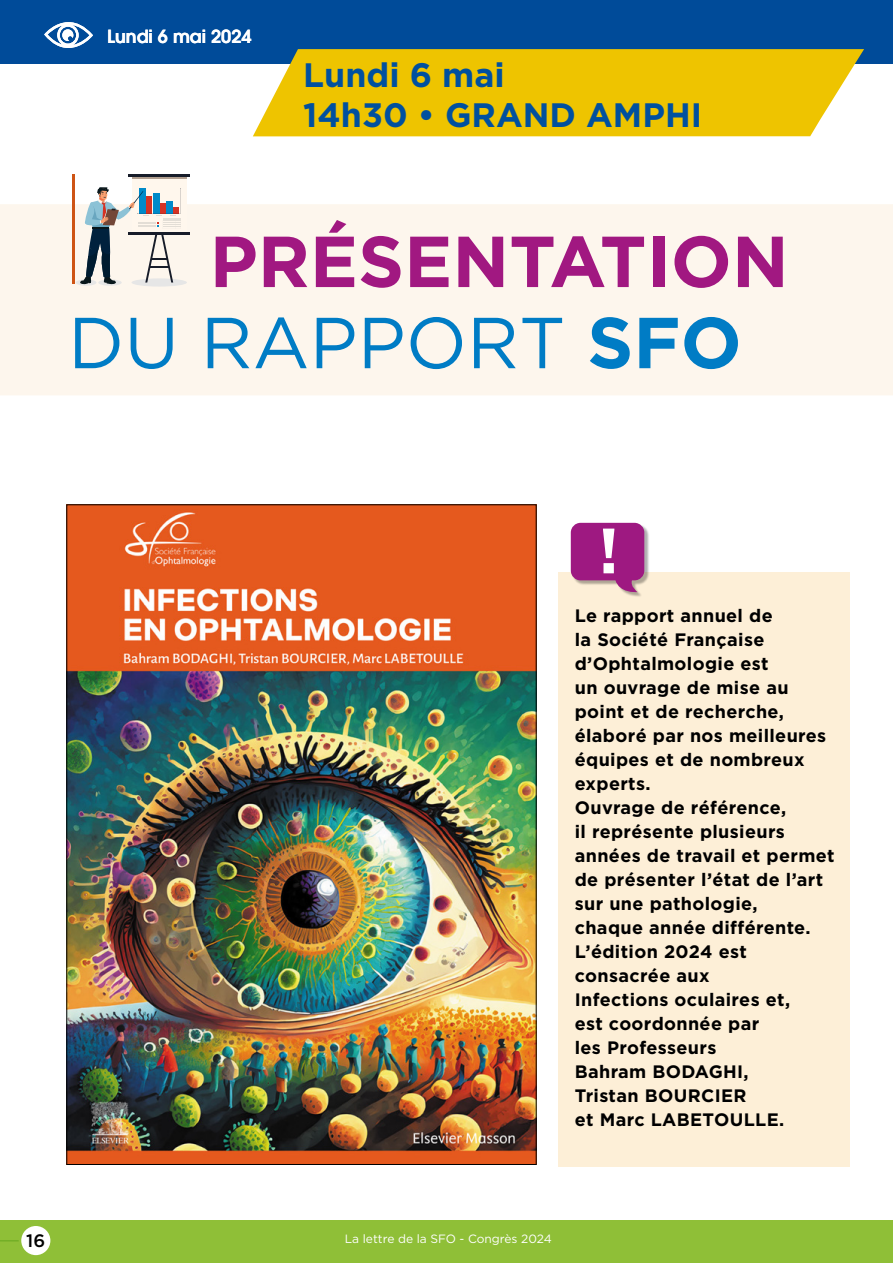
<style>
.page{position:relative;width:893px;height:1263px;background:#fff}
.page>*{position:absolute;margin:0;border:0;box-sizing:border-box;transform-origin:0 0}
.t1{font:700 72px/81.2px "Gotham Pro";color:#a11881}
.t2{font:700 33.9px/40.7px "Gotham Pro";color:#00509f}
.t3{font:700 18px/24px "Gotham Pro";letter-spacing:.02em;color:#000}
.t4{font:600 18px "ITC Avant Garde Pro";color:#fff}
.t5{font:500 18px "Gotham";color:#000}
.t6{font:12px "Gotham";color:#fff}
.s1{font-weight:400;color:#007cc5}
.s2{color:#007cc5}
</style>
<div class="page">
<div style="left:0;top:1220px;width:893px;height:43px;background:#8fbf37"></div>
<div style="left:21px;top:1226px;width:29px;height:29px;background:#fff;border-radius:50%"></div>
<svg style="left:0;top:1240px;width:19px;height:1px"></svg>
<div style="left:0;top:0;width:893px;height:64px;background:#004b99"></div>
<div style="left:0;top:204px;width:893px;height:191px;background:#fdf6ed"></div>
<svg style="left:44px;top:22px;width:49px;height:26px"></svg>
<div style="left:558px;top:573px;width:292px;height:594px;background:#fdefd7"></div>
<img style="left:68px;top:506px;width:467px;height:657px">
<svg style="left:253px;top:49px;width:611px;height:87px;background:#ebc613"></svg>
<div style="left:132px;top:278px;width:55px;height:9px;background:#e6e6e6;border-radius:50%"></div>
<hr style="left:128px;top:174px;width:62px;height:3px;background:#171c29">
<div style="left:132px;top:177px;width:55px;height:55px;background:#fff7ed"></div>
<hr style="left:132px;top:177px;width:55px;height:1px;background:#b09e8f">
<hr style="left:128px;top:232px;width:62px;height:2px;background:#171c29">
<svg style="left:76px;top:187px;width:105px;height:99px"></svg>
<hr style="left:72px;top:174px;width:3px;height:110px;background:#ce5415">
<div style="left:573px;top:525px;width:77px;height:72px;background:#000;opacity:.31"></div>
<svg style="left:571px;top:523px;width:73px;height:70px"></svg>
<p class="t4" style="left:107px;top:25px;width:146px">Lundi 6 mai 2024</p>
<h2 class="t2" style="left:303px;top:53px;width:400px">Lundi 6 mai<br>14h30 • GRAND AMPHI</h2>
<h1 class="t1" style="left:68px;top:219px;width:722px;text-indent:142px">PRÉSENTATION<br><span class="s1">DU RAPPORT</span> <span class="s2">SFO</span></h1>
<p class="t5" style="left:26px;top:1229px;width:20px">16</p>
<p class="t3" style="left:575px;top:603px;width:261px">Le rapport annuel de<br>la Société Française d’Ophtalmologie est<br>un ouvrage de mise au point et de recherche, élaboré par nos meilleures équipes et de nombreux experts.<br>Ouvrage de référence,<br>il représente plusieurs années de travail et permet de présenter l’état de l’art sur une pathologie,<br>chaque année différente.<br>L’édition 2024 est consacrée aux<br>Infections oculaires et,<br>est coordonnée par<br>les Professeurs<br>Bahram BODAGHI,<br>Tristan BOURCIER<br>et Marc LABETOULLE.</p>
<p class="t6" style="left:345px;top:1231px;width:208px">La lettre de la SFO - Congrès 2024</p>
</div>
